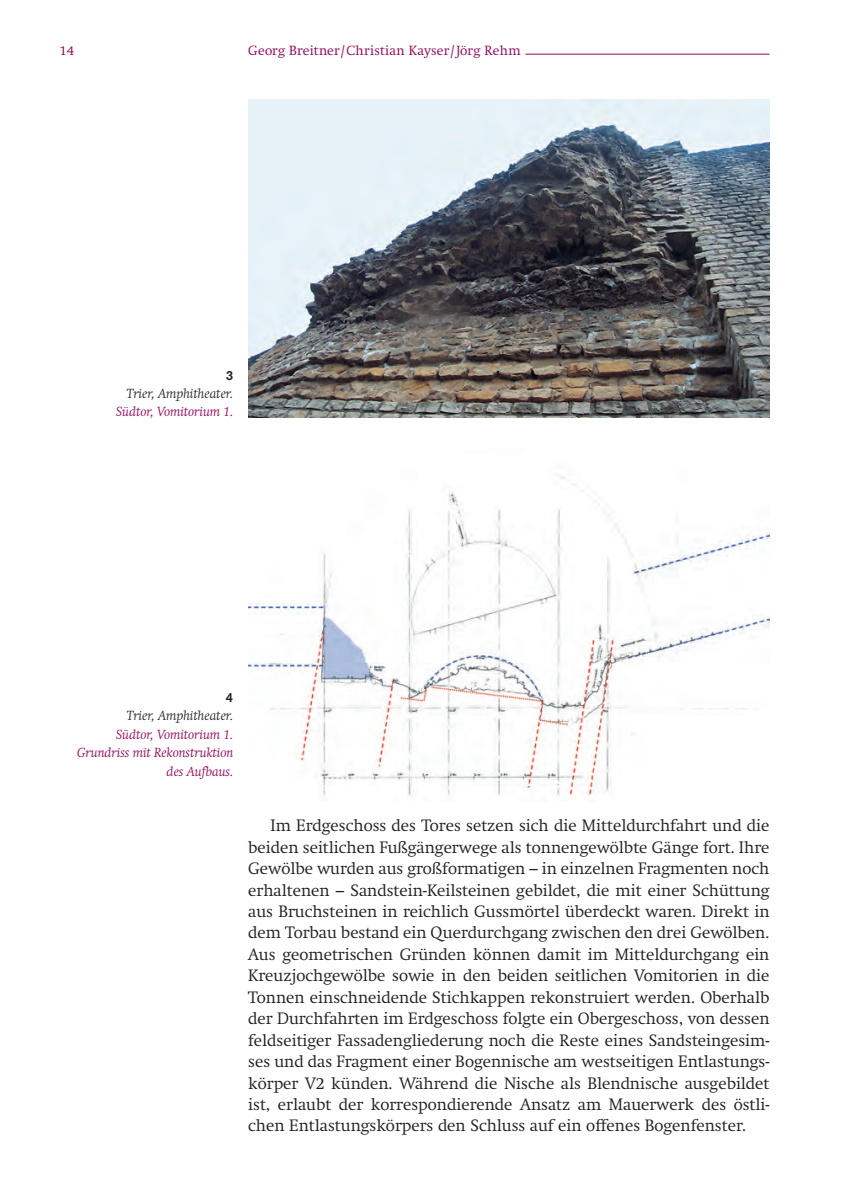
<style>
.page{position:relative;width:844px;height:1191px;background:#fff}
.page>*{position:absolute;margin:0;border:0;box-sizing:border-box;transform-origin:0 0}
.t1{font:300 16.28px/21.3px "Swift";color:#231f20;text-align:justify}
.t2{font:italic 300 13.12px/18.4px "Swift";color:#950058;text-align:right}
.t3{font:300 13.12px "Swift";letter-spacing:.02em;color:#950058}
.t4{font:italic 300 13.12px "Swift";color:#231f20}
.t5{font:500 13.12px "Akzidenz Grotesk Std";color:#231f20}
</style>
<div class="page">
<hr style="left:525px;top:54px;width:244px;height:1px;background:#950058">
<img style="left:248px;top:99px;width:521px;height:319px">
<img style="left:248px;top:474px;width:521px;height:322px">
<p class="t3" style="left:60px;top:42px;width:16px">14</p>
<p class="t3" style="left:248px;top:42px;width:274px">Georg Breitner/Christian Kayser/Jörg Rehm</p>
<p class="t5" style="left:226px;top:367px;width:9px">3</p>
<p class="t4" style="left:126px;top:386px;width:108px">Trier, Amphitheater.</p>
<p class="t2" style="left:116px;top:403px;width:119px">Südtor, Vomitorium 1.</p>
<p class="t5" style="left:226px;top:689px;width:9px">4</p>
<p class="t4" style="left:126px;top:708px;width:108px">Trier, Amphitheater.</p>
<p class="t2" style="left:77px;top:725px;width:158px">Südtor, Vomitorium 1.<br>Grundriss mit Rekonstruktion des Aufbaus.</p>
<p class="t1" style="left:248px;top:815px;width:522px;text-indent:22px">Im Erdgeschoss des Tores setzen sich die Mitteldurchfahrt und die beiden seitlichen Fußgängerwege als tonnengewölbte Gänge fort. Ihre Gewölbe wurden aus großformatigen – in einzelnen Fragmenten noch erhaltenen – Sandstein-Keilsteinen gebildet, die mit einer Schüttung aus Bruchsteinen in reichlich Gussmörtel überdeckt waren. Direkt in dem Torbau bestand ein Querdurchgang zwischen den drei Gewölben.<br>Aus geometrischen Gründen können damit im Mitteldurchgang ein Kreuzjochgewölbe sowie in den beiden seitlichen Vomitorien in die Tonnen einschneidende Stichkappen rekonstruiert werden. Oberhalb der Durchfahrten im Erdgeschoss folgte ein Obergeschoss, von dessen feldseitiger Fassadengliederung noch die Reste eines Sandsteingesim&shy;ses und das Fragment einer Bogennische am westseitigen Entlastungs&shy;körper V2 künden. Während die Nische als Blendnische ausgebildet ist, erlaubt der korrespondierende Ansatz am Mauerwerk des östli&shy;chen Entlastungskörpers den Schluss auf ein offenes Bogenfenster.</p>
</div>
